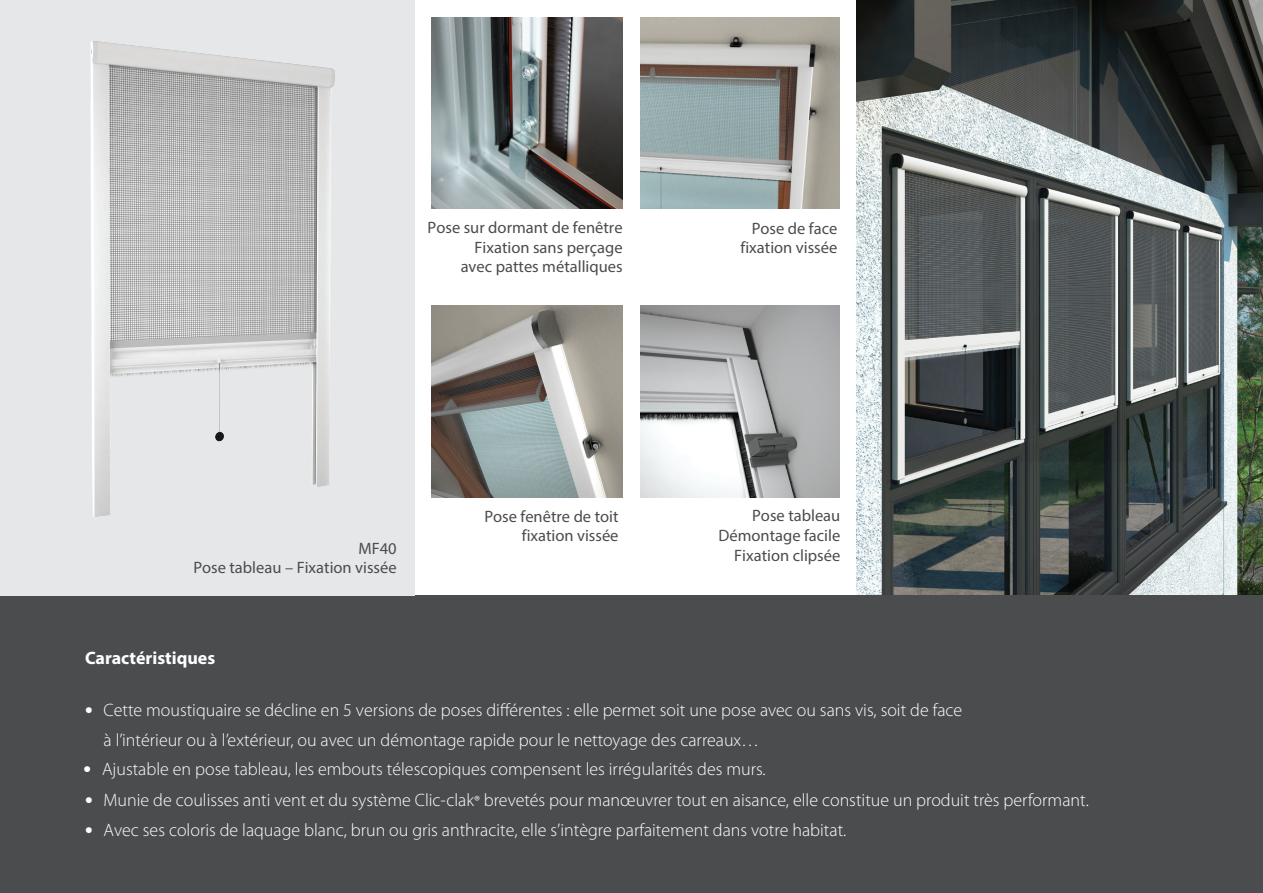
<style>
.page{position:relative;width:1263px;height:893px;background:#fff}
.page>*{position:absolute;margin:0;border:0;box-sizing:border-box;transform-origin:0 0}
.t1{font:300 18px/30px "Myriad Pro";color:#fff}
.t2{font:700 18px "Myriad Pro";color:#fff}
.t3{font:16.5px/19.5px "Myriad Pro";color:#4b4c4d;text-align:right}
.s1{font-weight:700;font-size:22.5px}
.s2{font-size:15px}
</style>
<div class="page">
<img style="left:431px;top:306px;width:192px;height:191px">
<img style="left:431px;top:17px;width:192px;height:191px">
<img style="left:640px;top:306px;width:200px;height:191px">
<img style="left:640px;top:17px;width:200px;height:191px">
<img style="left:857px;top:0;width:406px;height:595px">
<div style="left:0;top:595px;width:1263px;height:298px;background:#4b4c4d"></div>
<img style="left:0;top:0;width:414px;height:595px">
<p class="t3" style="left:428px;top:218px;width:196px">Pose sur dormant de fenêtre<br>Fixation sans perçage<br>avec pattes métalliques</p>
<p class="t3" style="left:193px;top:538px;width:205px;line-height:19px">MF40<br>Pose tableau – Fixation vissée</p>
<p class="t3" style="left:484px;top:507px;width:136px;line-height:19px">Pose fenêtre de toit fixation vissée</p>
<p class="t3" style="left:741px;top:218px;width:98px">Pose de face fixation vissée</p>
<p class="t3" style="left:718px;top:506px;width:123px">Pose tableau<br>Démontage facile<br>Fixation clipsée</p>
<p class="t2" style="left:85px;top:646px;width:132px">Caractéristiques</p>
<p class="t1" style="left:104px;top:696px;width:860px;text-indent:-19px"><span class="s1">•</span> Cette moustiquaire se décline en 5 versions de poses différentes : elle permet soit une pose avec ou sans vis, soit de face à l’intérieur ou à l’extérieur, ou avec un démontage rapide pour le nettoyage des carreaux…</p>
<p class="t1" style="left:84px;top:754px;width:684px"><span class="s1">•</span> Ajustable en pose tableau, les embouts télescopiques compensent les irrégularités des murs.</p>
<p class="t1" style="left:85px;top:786px;width:1005px"><span class="s1">•</span> Munie de coulisses anti vent et du système Clic-clak<span class="s2">®</span> brevetés pour manœuvrer tout en aisance, elle constitue un produit très performant.</p>
<p class="t1" style="left:85px;top:816px;width:763px"><span class="s1">•</span> Avec ses coloris de laquage blanc, brun ou gris anthracite, elle s’intègre parfaitement dans votre habitat.</p>
</div>
